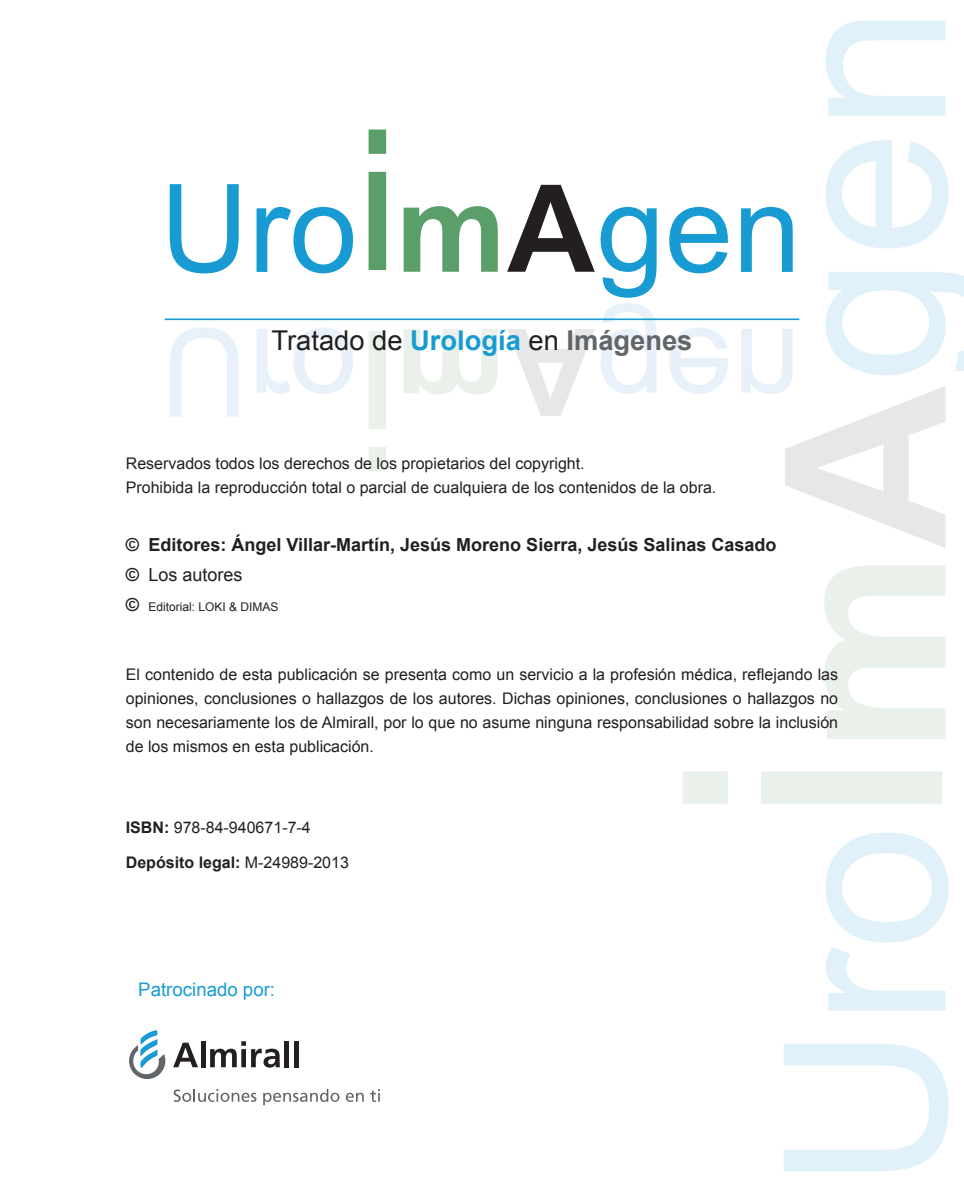
<style>
.page{position:relative;width:964px;height:1191px;background:#fff}
.page>*{position:absolute;margin:0;border:0;box-sizing:border-box;transform-origin:0 0}
.t1{font:226.4px "Arial";color:#e0f1f9}
.t2{font:122.6px "Arial";color:#189bd2}
.t3{font:27.4px "Arial";color:#231f20}
.t4{font:18.6px "Arial";color:#189bd2}
.t5{font:700 18px/29.6px "Arial";color:#231f20}
.t6{font:16px/24px "Arial";color:#231f20}
.t7{font:700 16px "Arial";color:#231f20}
.t8{font:12px "Arial";color:#231f20}
.s1{font-weight:700;color:#189bd2}
.s2{font-weight:700;color:#626568}
.s3{font-weight:400}
.s4{font-weight:700;font-size:18px}
.s5{font-weight:700}
</style>
<div class="page">
<svg style="left:824px;top:565px;width:121px;height:174px"></svg>
<svg style="left:683px;top:771px;width:259px;height:33px"></svg>
<svg style="left:404px;top:329px;width:94px;height:66px"></svg>
<svg style="left:369px;top:331px;width:17px;height:140px"></svg>
<hr style="left:165px;top:318px;width:634px;height:2px;background:#189bd2">
<svg style="left:507px;top:185px;width:88px;height:87px"></svg>
<svg style="left:404px;top:206px;width:94px;height:66px"></svg>
<svg style="left:368px;top:129px;width:18px;height:141px"></svg>
<svg style="left:173px;top:1042px;width:25px;height:25px"></svg>
<div style="left:201px;top:1040px;width:5px;height:27px;background:#231f20"></div>
<svg style="left:210px;top:1041px;width:70px;height:26px"></svg>
<div style="left:284px;top:1040px;width:5px;height:27px;background:#231f20"></div>
<div style="left:294px;top:1040px;width:5px;height:27px;background:#231f20"></div>
<svg style="left:129px;top:1030px;width:36px;height:49px"></svg>
<svg style="left:174px;top:1089px;width:82px;height:13px"></svg>
<svg style="left:263px;top:1088px;width:76px;height:17px"></svg>
<svg style="left:346px;top:1092px;width:18px;height:10px"></svg>
<svg style="left:370px;top:1089px;width:10px;height:13px"></svg>
<svg style="left:507px;top:318px;width:438px;height:230px"></svg>
<h2 class="t2" style="left:160px;top:160px;width:199px">Uro</h2>
<h2 class="t2" style="left:597px;top:160px;width:206px">gen</h2>
<h3 class="t3" style="left:271px;top:325px;width:422px">Tratado de <span class="s1">Urología</span> en <span class="s2">Imágenes</span></h3>
<p class="t6" style="left:126px;top:451px;width:592px">Reservados todos los derechos de los propietarios del copyright.<br>Prohibida la reproducción total o parcial de cualquiera de los contenidos de la obra.</p>
<p class="t5" style="left:126px;top:530px;width:652px">© Editores: Ángel Villar-Martín, Jesús Moreno Sierra, Jesús Salinas Casado © <span class="s3">Los autores</span></p>
<p class="t8" style="left:126px;top:599px;width:154px"><span class="s4">©</span> Editorial: LOKI &amp; DIMAS</p>
<h1 class="t1" style="left:739px;top:382px;width:379px;rotate:-90deg">gen</h1>
<p class="t6" style="left:126px;top:662px;width:714px;text-align:justify">El contenido de esta publicación se presenta como un servicio a la profesión médica, reflejando las opiniones, conclusiones o hallazgos de los autores. Dichas opiniones, conclusiones o hallazgos no son necesariamente los de Almirall, por lo que no asume ninguna responsabilidad sobre la inclusión de los mismos en esta publicación.</p>
<p class="t6" style="left:126px;top:815px;width:186px"><span class="s5">ISBN:</span> 978-84-940671-7-4</p>
<p class="t7" style="left:126px;top:853px;width:225px">Depósito legal: <span class="s3">M-24989-2013</span></p>
<p class="t4" style="left:138px;top:978px;width:138px">Patrocinado por:</p>
<h1 class="t1" style="left:739px;top:1189px;width:366px;rotate:-90deg">Uro</h1>
</div>
